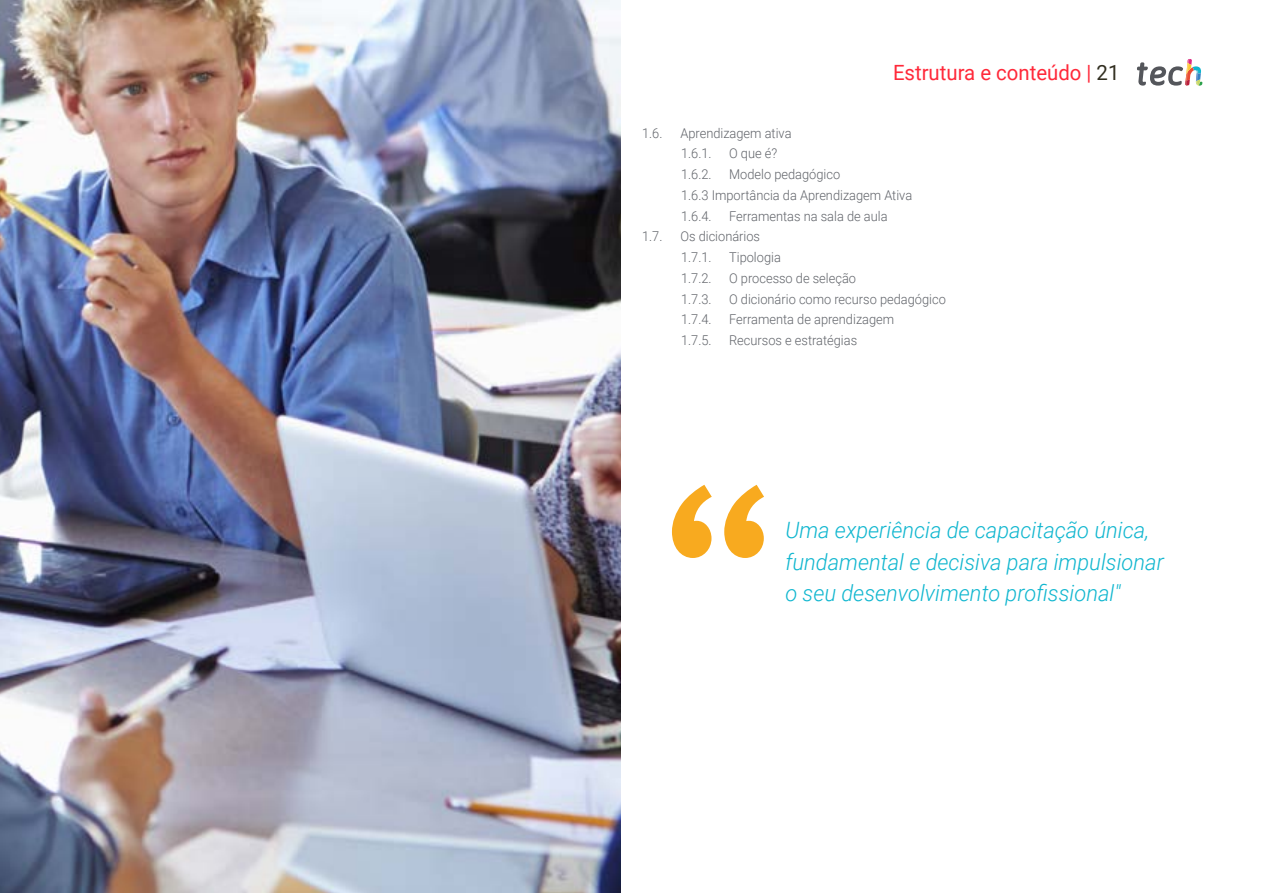
<style>
.page{position:relative;width:1263px;height:893px;background:#fff}
.page>*{position:absolute;margin:0;border:0;box-sizing:border-box;transform-origin:0 0}
.t1{font:italic 300 22.5px/31.5px "Roboto";color:#0fb6cf}
.t2{font:21px "Roboto";color:#ff293a}
.t3{font:300 13.5px/20.7px "Roboto";color:#61646a;scale:.95 1}
.s1{color:#312e20}
</style>
<div class="page">
<img style="left:0;top:0;width:621px;height:893px">
<svg style="left:672px;top:485px;width:92px;height:73px"></svg>
<svg style="left:1137px;top:59px;width:65px;height:27px"></svg>
<p class="t3" style="left:642px;top:122px;width:23px">1.6.</p>
<p class="t3" style="left:680px;top:122px;width:118px">Aprendizagem ativa<br>1.6.1.</p>
<p class="t3" style="left:729px;top:143px;width:52px">O que é?</p>
<h2 class="t2" style="left:893px;top:57px;width:228px">Estrutura e conteúdo | <span class="s1">21</span></h2>
<p class="t3" style="left:681px;top:164px;width:245px;text-indent:48px">Modelo pedagógico<br>1.6.3 Importância da Aprendizagem Ativa<br>1.6.4.</p>
<p class="t3" style="left:681px;top:164px;width:34px">1.6.2.</p>
<p class="t3" style="left:729px;top:205px;width:168px">Ferramentas na sala de aula</p>
<p class="t3" style="left:642px;top:226px;width:23px">1.7.</p>
<p class="t3" style="left:680px;top:226px;width:85px">Os dicionários<br>1.7.1.</p>
<p class="t3" style="left:729px;top:247px;width:56px">Tipologia</p>
<p class="t3" style="left:681px;top:267px;width:34px">1.7.2.</p>
<p class="t3" style="left:729px;top:267px;width:135px">O processo de seleção</p>
<p class="t3" style="left:681px;top:288px;width:34px">1.7.3.</p>
<p class="t3" style="left:729px;top:288px;width:230px">O dicionário como recurso pedagógico</p>
<p class="t3" style="left:681px;top:309px;width:34px">1.7.4.</p>
<p class="t3" style="left:729px;top:309px;width:175px">Ferramenta de aprendizagem</p>
<p class="t3" style="left:681px;top:330px;width:34px">1.7.5.</p>
<p class="t3" style="left:729px;top:330px;width:136px">Recursos e estratégias</p>
<h1 class="t1" style="left:785px;top:514px;width:380px">Uma experiência de capacitação única, fundamental e decisiva para impulsionar o seu desenvolvimento profissional"</h1>
</div>
